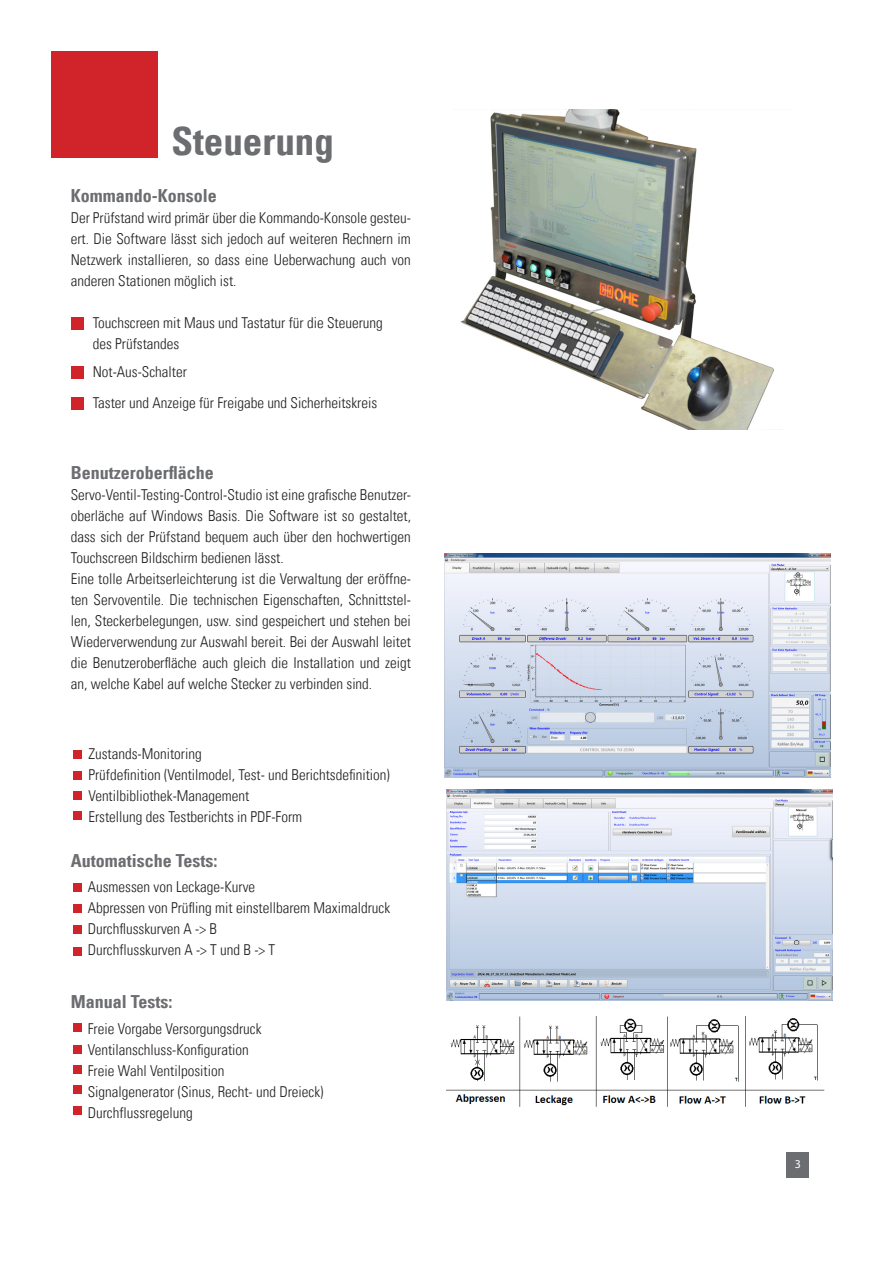
<style>
.page{position:relative;width:893px;height:1263px;background:#fff}
.page>*{position:absolute;margin:0;border:0;box-sizing:border-box;transform-origin:0 0}
.t1{font:39px "Univers Com 67 Bold Cond";color:#6c6d70}
.t2{font:18px "Univers Com 67 Bold Cond";color:#6c6d70}
.t3{font:15px/21px "Univers Com 47 Light Cond";color:#231f20}
.t4{font:12px "Myriad Pro";color:#fff}
</style>
<div class="page">
<img style="left:460px;top:110px;width:320px;height:320px">
<div style="left:51px;top:51px;width:106px;height:106px;background:#d1232a"></div>
<img style="left:445px;top:553px;width:386px;height:224px">
<div style="left:787px;top:1153px;width:22px;height:25px;background:#6c6d70"></div>
<img style="left:446px;top:789px;width:386px;height:211px">
<img style="left:446px;top:1016px;width:379px;height:91px">
<div style="left:71px;top:317px;width:13px;height:13px;background:#d1232a"></div>
<div style="left:71px;top:366px;width:13px;height:13px;background:#d1232a"></div>
<div style="left:71px;top:397px;width:13px;height:12px;background:#d1232a"></div>
<div style="left:74px;top:750px;width:8px;height:9px;background:#d1232a"></div>
<div style="left:74px;top:771px;width:8px;height:9px;background:#d1232a"></div>
<div style="left:74px;top:791px;width:8px;height:9px;background:#d1232a"></div>
<div style="left:74px;top:811px;width:8px;height:9px;background:#d1232a"></div>
<div style="left:74px;top:883px;width:8px;height:9px;background:#d1232a"></div>
<div style="left:74px;top:904px;width:8px;height:9px;background:#d1232a"></div>
<div style="left:74px;top:926px;width:8px;height:8px;background:#d1232a"></div>
<div style="left:74px;top:947px;width:8px;height:8px;background:#d1232a"></div>
<div style="left:74px;top:1023px;width:8px;height:8px;background:#d1232a"></div>
<div style="left:74px;top:1045px;width:8px;height:8px;background:#d1232a"></div>
<div style="left:74px;top:1065px;width:8px;height:9px;background:#d1232a"></div>
<div style="left:74px;top:1085px;width:8px;height:9px;background:#d1232a"></div>
<div style="left:74px;top:1106px;width:8px;height:9px;background:#d1232a"></div>
<h1 class="t1" style="left:171px;top:117px;width:164px">Steuerung</h1>
<p class="t2" style="left:71px;top:184px;width:147px">Kommando-Konsole</p>
<p class="t3" style="left:71px;top:207px;width:342px;text-align:justify">Der Prüfstand wird primär über die Kommando-Konsole gesteu&shy;ert. Die Software lässt sich jedoch auf weiteren Rechnern im Netzwerk installieren, so dass eine Ueberwachung auch von anderen Stationen möglich ist.</p>
<p class="t3" style="left:93px;top:312px;width:292px">Touchscreen mit Maus und Tastatur für die Steuerung des Prüfstandes</p>
<p class="t3" style="left:93px;top:361px;width:96px">Not-Aus-Schalter</p>
<p class="t3" style="left:93px;top:392px;width:286px">Taster und Anzeige für Freigabe und Sicherheitskreis</p>
<p class="t2" style="left:71px;top:461px;width:144px">Benutzeroberfläche</p>
<p class="t3" style="left:71px;top:484px;width:342px">Servo-Ventil-Testing-Control-Studio ist eine grafische Benutzer&shy;oberläche auf Windows Basis. Die Software ist so gestaltet, dass sich der Prüfstand bequem auch über den hochwertigen Touchscreen Bildschirm bedienen lässt.<br>Eine tolle Arbeitserleichterung ist die Verwaltung der eröffne&shy;ten Servoventile. Die technischen Eigenschaften, Schnittstel&shy;len, Steckerbelegungen, usw. sind gespeichert und stehen bei Wiederverwendung zur Auswahl bereit. Bei der Auswahl leitet die Benutzeroberfläche auch gleich die Installation und zeigt an, welche Kabel auf welche Stecker zu verbinden sind.</p>
<p class="t3" style="left:88px;top:743px;width:303px">Zustands-Monitoring<br>Prüfdefinition (Ventilmodel, Test- und Berichtsdefinition)<br>Ventilbibliothek-Management<br>Erstellung des Testberichts in PDF-Form</p>
<p class="t2" style="left:71px;top:849px;width:148px">Automatische Tests:</p>
<p class="t3" style="left:88px;top:876px;width:304px">Ausmessen von Leckage-Kurve<br>Abpressen von Prüfling mit einstellbarem Maximaldruck Durchflusskurven A -&gt; B<br>Durchflusskurven A -&gt; T und B -&gt; T</p>
<p class="t2" style="left:71px;top:991px;width:103px">Manual Tests:</p>
<p class="t3" style="left:88px;top:1018px;width:237px">Freie Vorgabe Versorgungsdruck<br>Ventilanschluss-Konfiguration<br>Freie Wahl Ventilposition<br>Signalgenerator (Sinus, Recht- und Dreieck)<br>Durchflussregelung</p>
<p class="t4" style="left:795px;top:1157px;width:8px">3</p>
</div>
